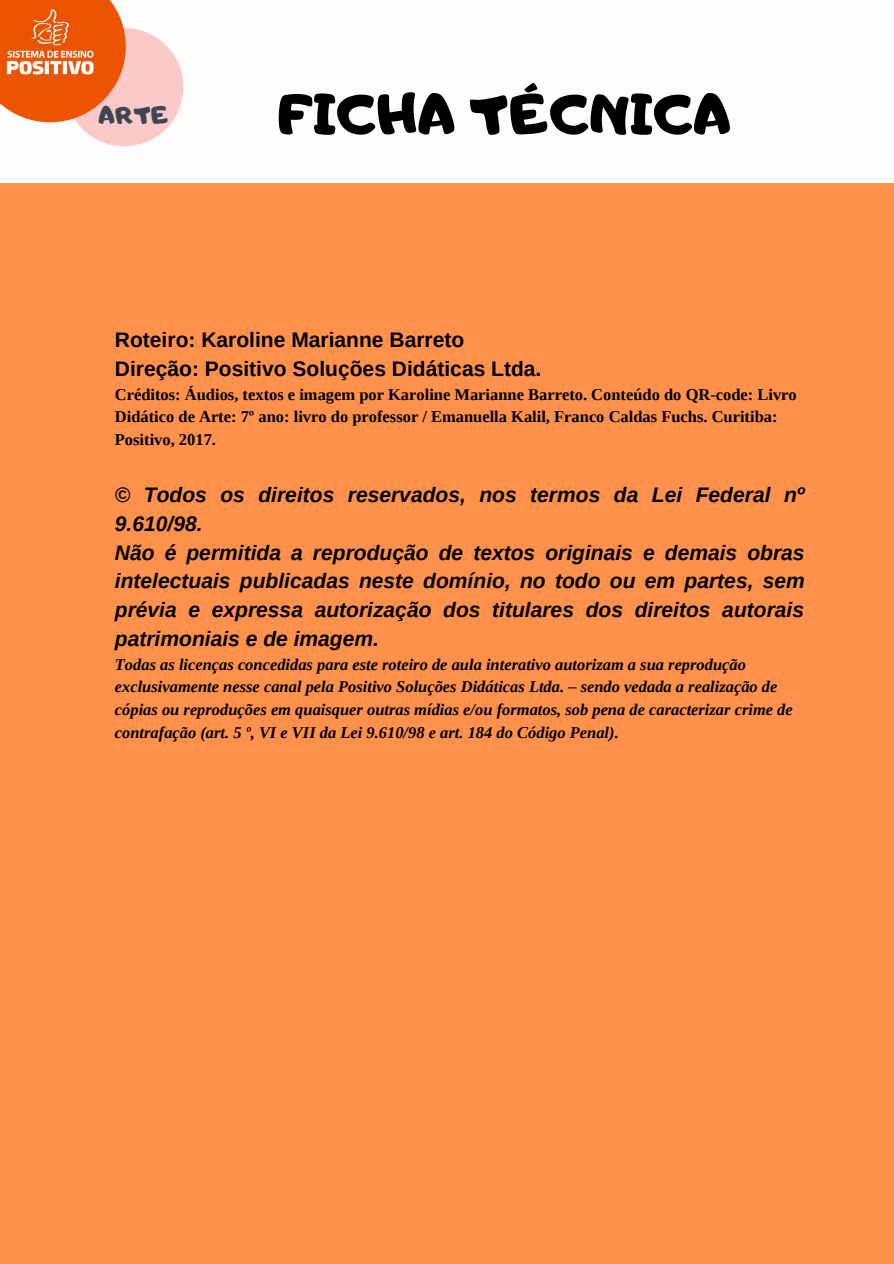
<style>
.page{position:relative;width:894px;height:1264px;background:#fff}
.page>*{position:absolute;margin:0;border:0;box-sizing:border-box;transform-origin:0 0}
.t1{font:54px "Adigiana Toybox";color:#000}
.t2{font:23.7px "Adigiana Toybox";color:#3f4652}
.t3{font:italic 700 21px/28.8px "Arimo";color:#000}
.t4{font:700 21px/28.8px "Arimo";color:#000}
.t5{font:italic 700 16.5px/22.6px "Liberation Serif";color:#000}
.t6{font:700 16.5px/22.6px "Liberation Serif";color:#000}
</style>
<div class="page">
<div style="left:0;top:0;width:893px;height:1263px;background:#ff914d"></div>
<div style="left:0;top:0;width:893px;height:183px;background:#fdfefc"></div>
<svg style="left:76px;top:28px;width:107px;height:118px"></svg>
<img style="left:0;top:0;width:126px;height:122px">
<h2 class="t2" style="left:99px;top:99px;width:71px">ARTE</h2>
<h1 class="t1" style="left:278px;top:79px;width:454px">FICHA TÉCNICA</h1>
<p class="t4" style="left:115px;top:325px;width:428px">Roteiro: Karoline Marianne Barreto<br>Direção: Positivo Soluções Didáticas Ltda.</p>
<p class="t6" style="left:115px;top:383px;width:683px">Créditos: Áudios, textos e imagem por Karoline Marianne Barreto. Conteúdo do QR-code: Livro<br>Didático de Arte: 7º ano: livro do professor / Emanuella Kalil, Franco Caldas Fuchs. Curitiba:<br>Positivo, 2017.</p>
<p class="t3" style="left:115px;top:480px;width:691px">© Todos os direitos reservados, nos termos da Lei Federal nº 9.610/98.<br>Não é permitida a reprodução de textos originais e demais obras intelectuais publicadas neste domínio, no todo ou em partes, sem prévia e expressa autorização dos titulares dos direitos autorais patrimoniais e de imagem.</p>
<p class="t5" style="left:115px;top:653px;width:679px">Todas as licenças concedidas para este roteiro de aula interativo autorizam a sua reprodução exclusivamente nesse canal pela Positivo Soluções Didáticas Ltda. – sendo vedada a realização de cópias ou reproduções em quaisquer outras mídias e/ou formatos, sob pena de caracterizar crime de contrafação (art. 5 º, VI e VII da Lei 9.610/98 e art. 184 do Código Penal).</p>
</div>
